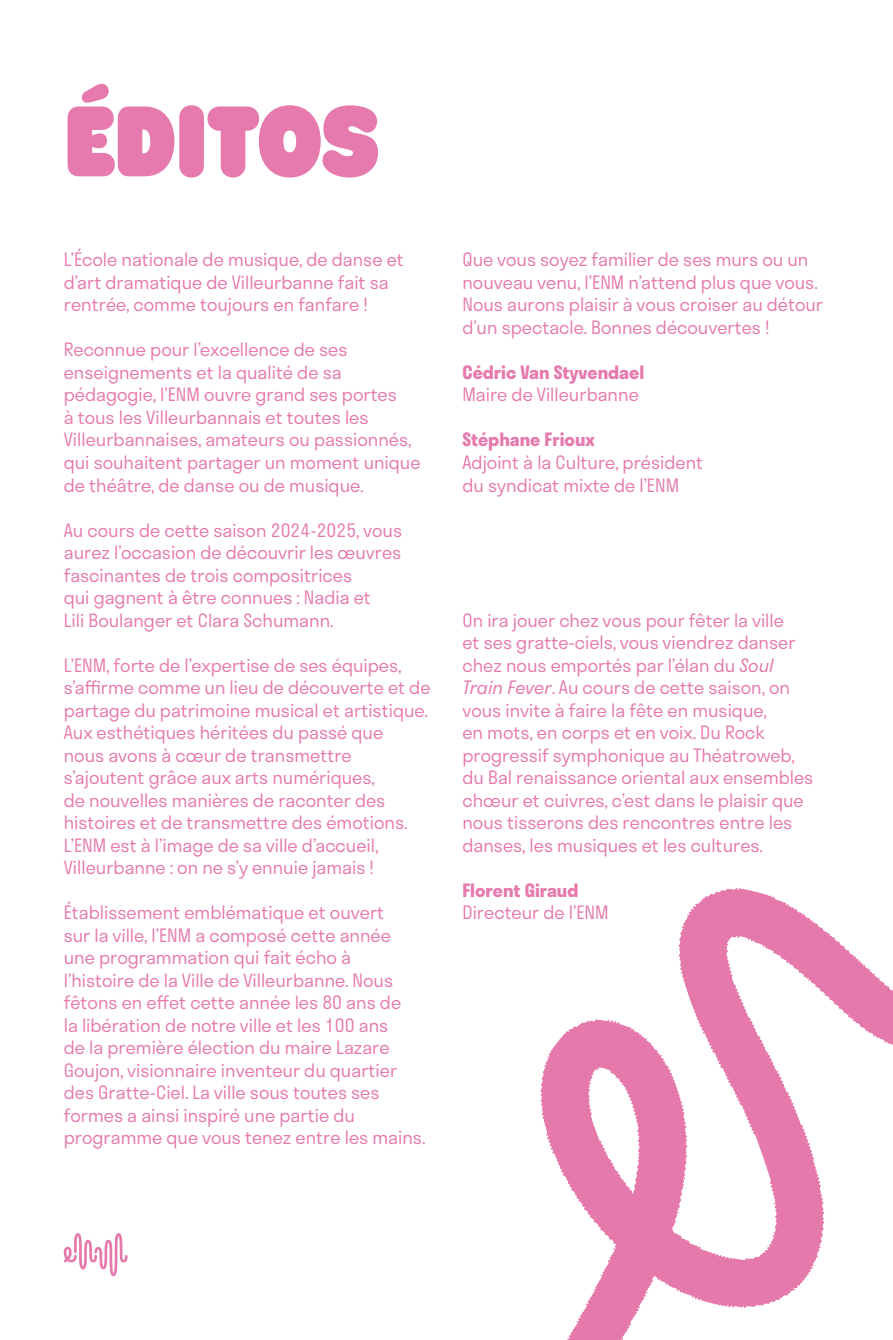
<style>
.page{position:relative;width:893px;height:1340px;background:#fff}
.page>*{position:absolute;margin:0;border:0;box-sizing:border-box;transform-origin:0 0}
.rose-labeur{font:900 101.25px "Hoss Round X Narrow";letter-spacing:-.01em;color:#e679ad}
.rose-labeur-2{font:300 18px/22.5px "Stratos";color:#e679ad}
.rose-labeur-3{font:700 18px/22.5px "Stratos";color:#e679ad}
.s1{font-weight:300}
.s2{font-weight:700}
.s3{font-style:italic}
</style>
<div class="page">
<svg style="left:540px;top:888px;width:353px;height:451px"></svg>
<svg style="left:64px;top:1233px;width:64px;height:43px"></svg>
<p class="rose-labeur" style="left:64px;top:82px;width:317px">ÉDITOS</p>
<p class="rose-labeur-2" style="left:64px;top:248px;width:342px">L’École nationale de musique, de danse et d’art dramatique de Villeurbanne fait sa rentrée, comme toujours en fanfare !</p>
<p class="rose-labeur-2" style="left:64px;top:338px;width:358px">Reconnue pour l’excellence de ses enseignements et la qualité de sa pédagogie, l’ENM ouvre grand ses portes<br>à tous les Villeurbannais et toutes les Villeurbannaises, amateurs ou passionnés, qui souhaitent partager un moment unique de théâtre, de danse ou de musique.</p>
<p class="rose-labeur-2" style="left:64px;top:518px;width:340px">Au cours de cette saison 2024-2025, vous aurez l’occasion de découvrir les œuvres fascinantes de trois compositrices<br>qui gagnent à être connues : Nadia et<br>Lili Boulanger et Clara Schumann.</p>
<p class="rose-labeur-2" style="left:64px;top:653px;width:368px">L’ENM, forte de l’expertise de ses équipes, s’affirme comme un lieu de découverte et de partage du patrimoine musical et artistique.<br>Aux esthétiques héritées du passé que<br>nous avons à cœur de transmettre s’ajoutent grâce aux arts numériques,<br>de nouvelles manières de raconter des histoires et de transmettre des émotions.<br>L’ENM est à l’image de sa ville d’accueil, Villeurbanne : on ne s’y ennuie jamais !</p>
<p class="rose-labeur-2" style="left:64px;top:900px;width:363px">Établissement emblématique et ouvert<br>sur la ville, l’ENM a composé cette année une programmation qui fait écho à l’histoire de la Ville de Villeurbanne. Nous fêtons en effet cette année les 80 ans de<br>la libération de notre ville et les 100 ans<br>de la première élection du maire Lazare Goujon, visionnaire inventeur du quartier des Gratte-Ciel. La ville sous toutes ses formes a ainsi inspiré une partie du programme que vous tenez entre les mains.</p>
<p class="rose-labeur-2" style="left:462px;top:248px;width:362px">Que vous soyez familier de ses murs ou un nouveau venu, l’ENM n’attend plus que vous.<br>Nous aurons plaisir à vous croiser au détour d’un spectacle. Bonnes découvertes !</p>
<p class="rose-labeur-3" style="left:462px;top:360px;width:183px">Cédric Van Styvendael<br><span class="s1">Maire de Villeurbanne</span></p>
<p class="rose-labeur-2" style="left:462px;top:428px;width:242px"><span class="s2">Stéphane Frioux<br></span>Adjoint à la Culture, président du syndicat mixte de l’ENM</p>
<p class="rose-labeur-2" style="left:462px;top:608px;width:352px">On ira jouer chez vous pour fêter la ville<br>et ses gratte‑ciels, vous viendrez danser chez nous emportés par l’élan du <span class="s3">Soul Train Fever</span>. Au cours de cette saison, on vous invite à faire la fête en musique,<br>en mots, en corps et en voix. Du Rock progressif symphonique au Théatroweb, du Bal renaissance oriental aux ensembles chœur et cuivres, c’est dans le plaisir que nous tisserons des rencontres entre les danses, les musiques et les cultures.</p>
<p class="rose-labeur-2" style="left:462px;top:878px;width:148px"><span class="s2">Florent Giraud<br></span>Directeur de l’ENM</p>
</div>
